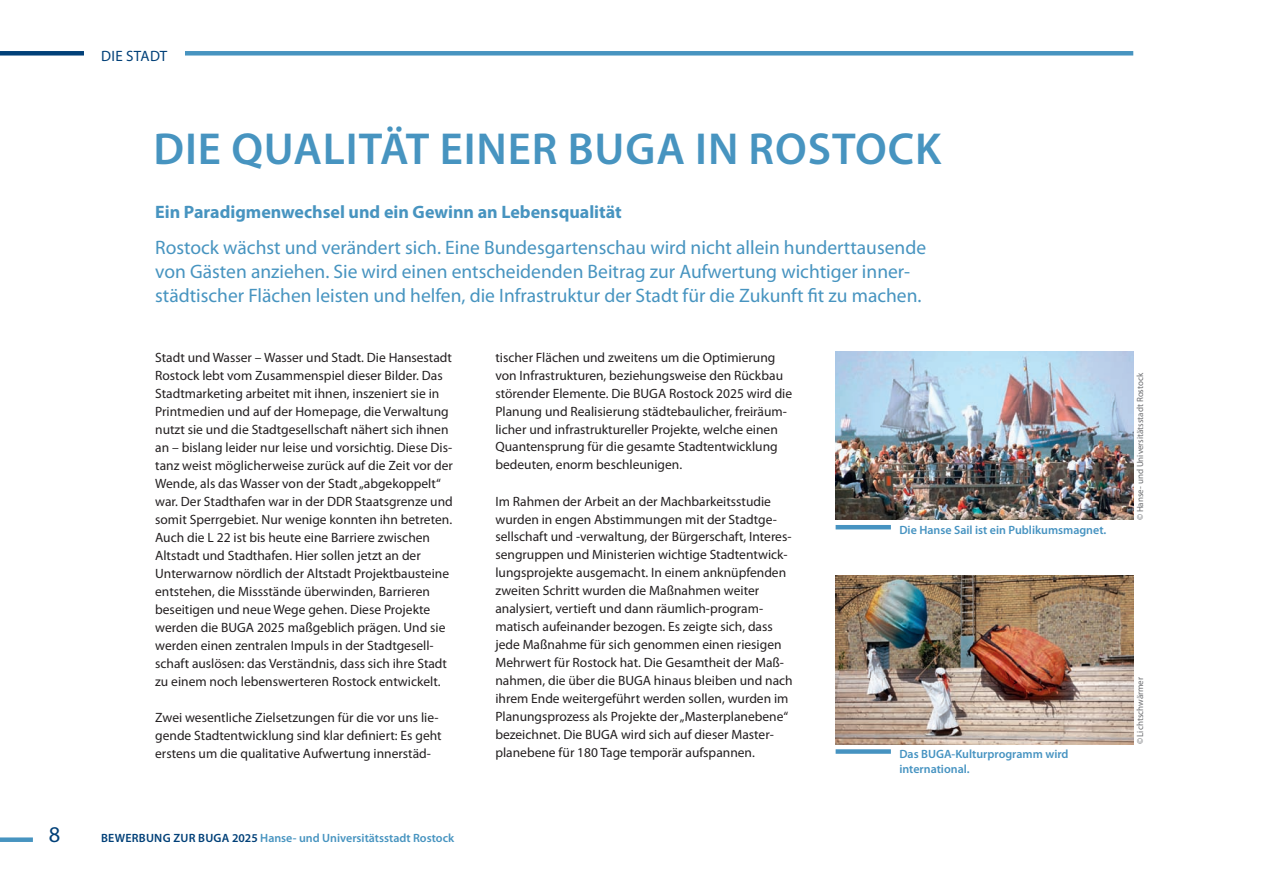
<style>
.page{position:relative;width:1263px;height:893px;background:#fff}
.page>*{position:absolute;margin:0;border:0;box-sizing:border-box;transform-origin:0 0}
.t1{font:600 45px "Myriad Pro";letter-spacing:.02em;color:#4794c0}
.t2{font:22.5px "Myriad Pro";color:#014078}
.t3{font:19.5px/24px "Myriad Pro";color:#4794c0}
.t4{font:700 18px "Myriad Pro";color:#4794c0}
.t5{font:15px "Myriad Pro";letter-spacing:.02em;color:#014078}
.t6{font:13.5px/18px "Myriad Pro";color:#231f20}
.t7{font:600 12px/15px "Myriad Pro";color:#4693c1}
.t8{font:600 12px "Myriad Pro";color:#4794c0}
.t9{font:9px "Myriad Pro";color:#6c6d70}
.s1{color:#014078}
</style>
<div class="page">
<div style="left:183px;top:51px;width:948px;height:5px;background:#4794c0"></div>
<div style="left:0;top:51px;width:82px;height:5px;background:#014078"></div>
<div style="left:0;top:837px;width:31px;height:5px;background:#4794c0"></div>
<div style="left:85px;top:48px;width:100px;height:21px;background:#fff"></div>
<img style="left:836px;top:576px;width:297px;height:168px">
<div style="left:838px;top:749px;width:51px;height:5px;background:#4693c1"></div>
<img style="left:836px;top:352px;width:297px;height:168px">
<hr style="left:838px;top:525px;width:51px;height:4px;background:#4693c1">
<p class="t5" style="left:101px;top:47px;width:68px">DIE STADT</p>
<h1 class="t1" style="left:154px;top:120px;width:789px">DIE QUALITÄT EINER BUGA IN ROSTOCK</h1>
<h3 class="t4" style="left:155px;top:200px;width:468px">Ein Paradigmenwechsel und ein Gewinn an Lebensqualität</h3>
<p class="t3" style="left:155px;top:235px;width:772px">Rostock wächst und verändert sich. Eine Bundesgartenschau wird nicht allein hunderttausende von Gästen anziehen. Sie wird einen entscheidenden Beitrag zur Aufwertung wichtiger inner&shy;städtischer Flächen leisten und helfen, die Infrastruktur der Stadt für die Zukunft fit zu machen.</p>
<p class="t6" style="left:155px;top:348px;width:299px">Stadt und Wasser – Wasser und Stadt. Die Hansestadt Rostock lebt vom Zusammenspiel dieser Bilder. Das Stadtmarketing arbeitet mit ihnen, inszeniert sie in Printmedien und auf der Homepage, die Verwaltung nutzt sie und die Stadtgesellschaft nähert sich ihnen an – bislang leider nur leise und vorsichtig. Diese Dis&shy;tanz weist möglicherweise zurück auf die Zeit vor der Wende, als das Wasser von der Stadt „abgekoppelt“ war. Der Stadthafen war in der DDR Staatsgrenze und somit Sperrgebiet. Nur wenige konnten ihn betreten.<br>Auch die L 22 ist bis heute eine Barriere zwischen Altstadt und Stadthafen. Hier sollen jetzt an der Unterwarnow nördlich der Altstadt Projektbausteine entstehen, die Missstände überwinden, Barrieren beseitigen und neue Wege gehen. Diese Projekte werden die BUGA 2025 maßgeblich prägen. Und sie werden einen zentralen Impuls in der Stadtgesell&shy;schaft auslösen: das Verständnis, dass sich ihre Stadt zu einem noch lebenswerteren Rostock entwickelt.</p>
<p class="t6" style="left:155px;top:708px;width:288px">Zwei wesentliche Zielsetzungen für die vor uns lie&shy;gende Stadtentwicklung sind klar definiert: Es geht erstens um die qualitative Aufwertung innerstäd-</p>
<h2 class="t2" style="left:49px;top:820px;width:13px">8</h2>
<p class="t8" style="left:101px;top:830px;width:355px"><span class="s1">BEWERBUNG ZUR BUGA 2025</span> Hanse- und Universitätsstadt Rostock</p>
<p class="t6" style="left:495px;top:348px;width:298px">tischer Flächen und zweitens um die Optimierung von Infrastrukturen, beziehungsweise den Rückbau störender Elemente. Die BUGA Rostock 2025 wird die Planung und Realisierung städtebaulicher, freiräum&shy;licher und infrastruktureller Projekte, welche einen Quantensprung für die gesamte Stadtentwicklung bedeuten, enorm beschleunigen.</p>
<p class="t6" style="left:495px;top:492px;width:299px">Im Rahmen der Arbeit an der Machbarkeitsstudie wurden in engen Abstimmungen mit der Stadtge&shy;sellschaft und -verwaltung, der Bürgerschaft, Interes&shy;sengruppen und Ministerien wichtige Stadtentwick&shy;lungsprojekte ausgemacht. In einem anknüpfenden zweiten Schritt wurden die Maßnahmen weiter analysiert, vertieft und dann räumlich-program&shy;matisch aufeinander bezogen. Es zeigte sich, dass jede Maßnahme für sich genommen einen riesigen Mehrwert für Rostock hat. Die Gesamtheit der Maß&shy;nahmen, die über die BUGA hinaus bleiben und nach ihrem Ende weitergeführt werden sollen, wurden im Planungsprozess als Projekte der „Masterplanebene“ bezeichnet. Die BUGA wird sich auf dieser Master&shy;planebene für 180 Tage temporär aufspannen.</p>
<p class="t7" style="left:899px;top:522px;width:208px">Die Hanse Sail ist ein Publikumsmagnet.</p>
<p class="t7" style="left:899px;top:746px;width:171px">Das BUGA-Kulturprogramm wird international.</p>
<p class="t9" style="left:1134px;top:520px;width:148px;rotate:-90deg">©Hanse- und Universitätsstadt Rostock</p>
<p class="t9" style="left:1134px;top:744px;width:68px;rotate:-90deg">©Lichtschwärmer</p>
</div>
